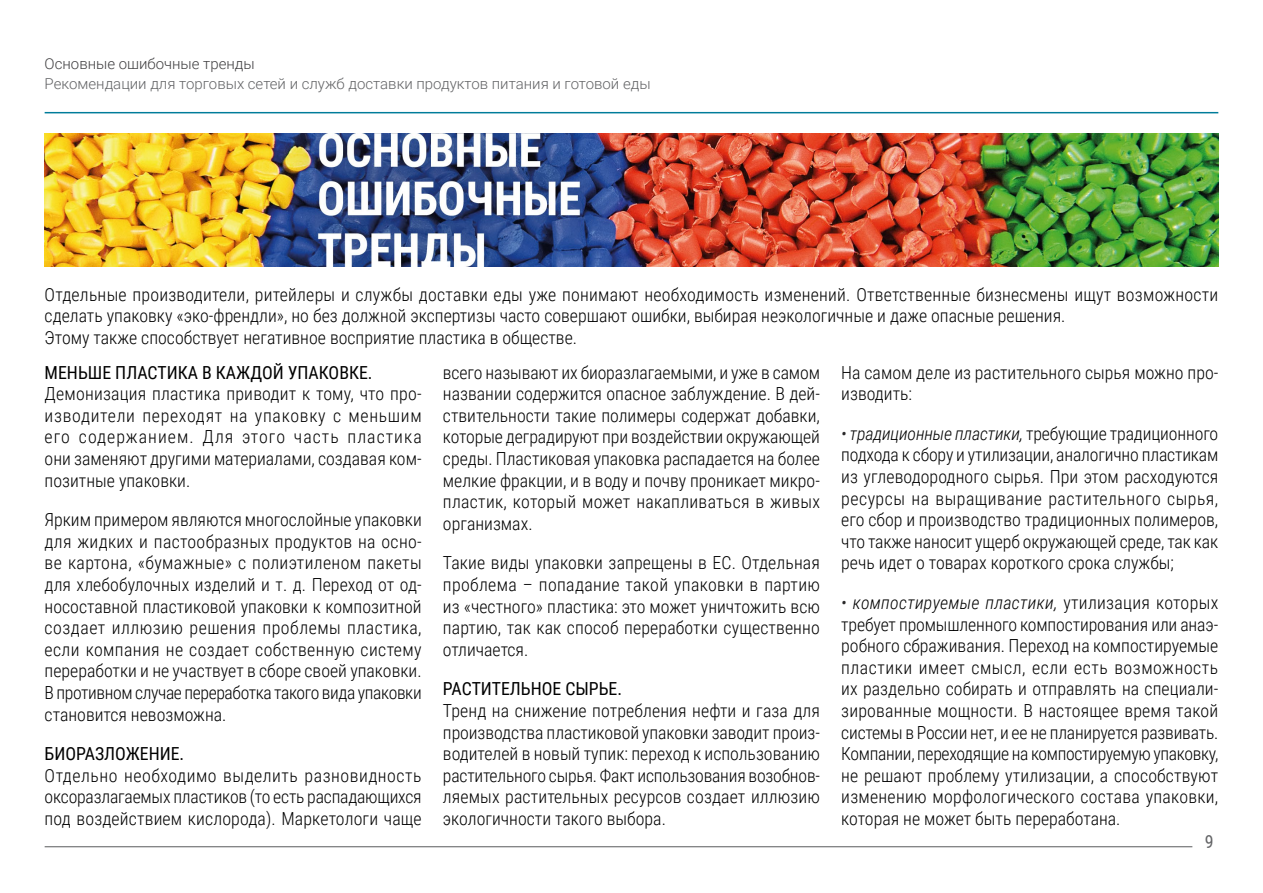
<style>
.page{position:relative;width:1263px;height:893px;background:#fff}
.page>*{position:absolute;margin:0;border:0;box-sizing:border-box;transform-origin:0 0}
.t1{font:300 18px/21.6px "Roboto Condensed";color:#000;text-align:justify}
.t2{font:18px "Roboto Condensed";color:#000}
.t3{font:18px "Roboto Condensed";color:#636466}
.t4{font:300 15px "Roboto";color:#636466}
.t5{font:300 15px "Roboto";color:#414042}
.s1{font-style:italic;color:#292829}
.s2{font-style:italic}
</style>
<div class="page">
<hr style="left:45px;top:112px;width:1173px;height:1px;background:#007c9a">
<hr style="left:45px;top:846px;width:1147px;height:1px;background:#636466">
<img style="left:45px;top:134px;width:1174px;height:132px">
<p class="t5" style="left:45px;top:54px;width:212px">Основные ошибочные тренды</p>
<p class="t4" style="left:45px;top:73px;width:607px">Рекомендации для торговых сетей и служб доставки продуктов питания и готовой еды</p>
<p class="t1" style="left:45px;top:283px;width:1175px;text-align:left">Отдельные производители, ритейлеры и службы доставки еды уже понимают необходимость изменений. Ответственные бизнесмены ищут возможности сделать упаковку «эко-френдли», но без должной экспертизы часто совершают ошибки, выбирая неэкологичные и даже опасные решения.<br>Этому также способствует негативное восприятие пластика в обществе.</p>
<p class="t2" style="left:45px;top:359px;width:329px">МЕНЬШЕ ПЛАСТИКА В КАЖДОЙ УПАКОВКЕ.</p>
<p class="t1" style="left:45px;top:382px;width:379px">Демонизация пластика приводит к тому, что про&shy;изводители переходят на упаковку с меньшим его содержанием. Для этого часть пластика они заменяют другими материалами, создавая ком&shy;позитные упаковки.</p>
<p class="t1" style="left:45px;top:508px;width:379px">Ярким примером являются многослойные упаковки для жидких и пастообразных продуктов на осно&shy;ве картона, «бумажные» с полиэтиленом пакеты для хлебобулочных изделий и т. д. Переход от од&shy;носоставной пластиковой упаковки к композитной создает иллюзию решения проблемы пластика, если компания не создает собственную систему переработки и не участвует в сборе своей упаковки.<br>В противном случае переработка такого вида упаковки становится невозможна.</p>
<p class="t2" style="left:45px;top:741px;width:141px">БИОРАЗЛОЖЕНИЕ.</p>
<p class="t1" style="left:45px;top:764px;width:379px">Отдельно необходимо выделить разновидность оксоразлагаемых пластиков (то есть распадающихся под воздействием кислорода). Маркетологи чаще</p>
<p class="t1" style="left:443px;top:361px;width:379px">всего называют их биоразлагаемыми, и уже в самом названии содержится опасное заблуждение. В дей&shy;ствительности такие полимеры содержат добавки, которые деградируют при воздействии окружающей среды. Пластиковая упаковка распадается на более мелкие фракции, и в воду и почву проникает микро&shy;пластик, который может накапливаться в живых организмах.</p>
<p class="t1" style="left:443px;top:551px;width:379px">Такие виды упаковки запрещены в ЕС. Отдельная проблема – попадание такой упаковки в партию из «честного» пластика: это может уничтожить всю партию, так как способ переработки существенно отличается.</p>
<p class="t2" style="left:443px;top:676px;width:181px">РАСТИТЕЛЬНОЕ СЫРЬЕ.</p>
<p class="t1" style="left:443px;top:699px;width:379px">Тренд на снижение потребления нефти и газа для производства пластиковой упаковки заводит произ&shy;водителей в новый тупик: переход к использованию растительного сырья. Факт использования возобнов&shy;ляемых растительных ресурсов создает иллюзию экологичности такого выбора.</p>
<p class="t1" style="left:841px;top:361px;width:379px">На самом деле из растительного сырья можно про&shy;изводить:</p>
<p class="t1" style="left:841px;top:422px;width:379px"><span class="s1">•</span> <span class="s2">традиционные пластики,</span> требующие традиционного подхода к сбору и утилизации, аналогично пластикам из углеводородного сырья. При этом расходуются ресурсы на выращивание растительного сырья, его сбор и производство традиционных полимеров, что также наносит ущерб окружающей среде, так как речь идет о товарах короткого срока службы;</p>
<p class="t1" style="left:841px;top:591px;width:379px"><span class="s1">•</span> <span class="s2">компостируемые пластики,</span> утилизация которых требует промышленного компостирования или анаэ&shy;робного сбраживания. Переход на компостируемые пластики имеет смысл, если есть возможность их раздельно собирать и отправлять на специали&shy;зированные мощности. В настоящее время такой системы в России нет, и ее не планируется развивать.<br>Компании, переходящие на компостируемую упаковку, не решают проблему утилизации, а способствуют изменению морфологического состава упаковки, которая не может быть переработана.</p>
<p class="t3" style="left:1205px;top:829px;width:10px">9</p>
</div>
